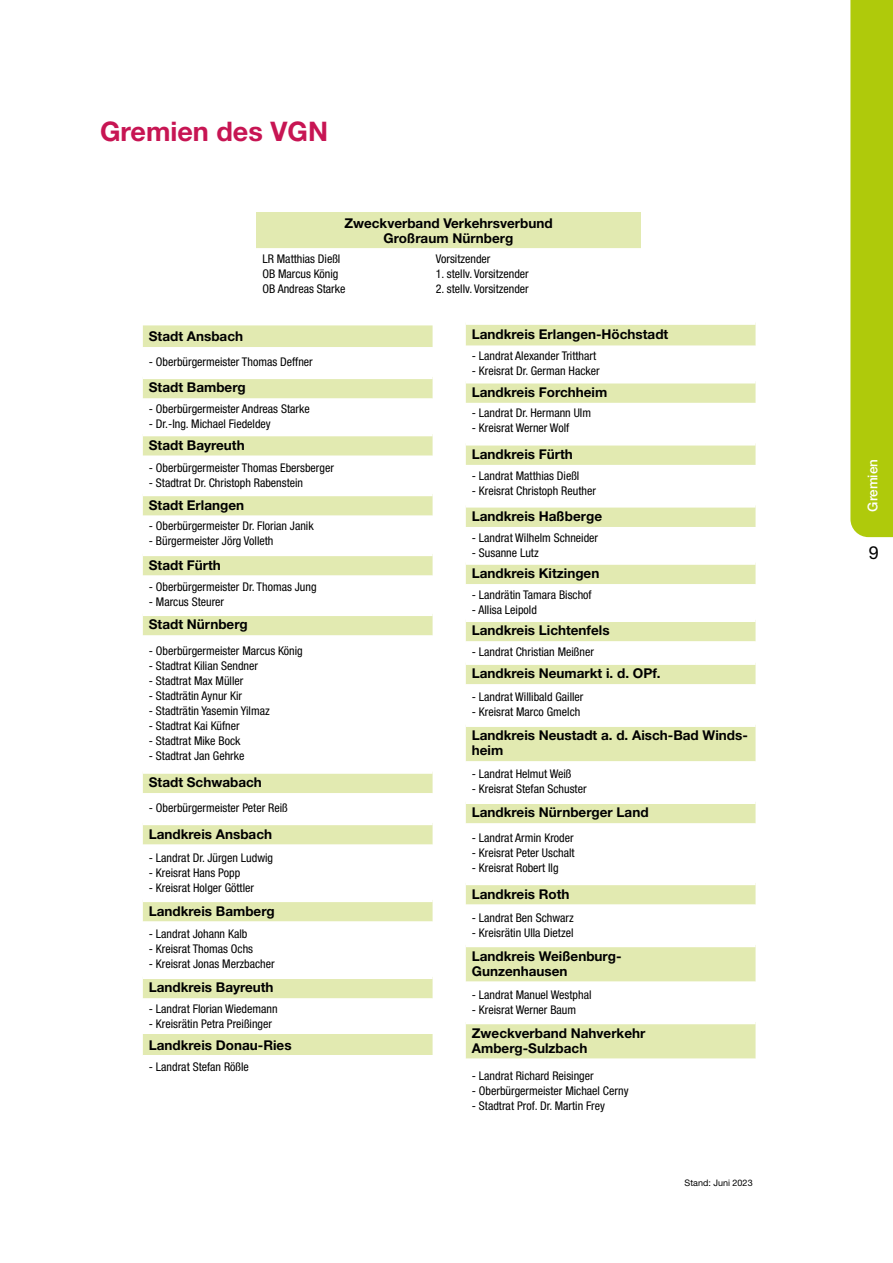
<style>
.page{position:relative;width:893px;height:1263px;background:#fff}
.page>*{position:absolute;margin:0;border:0;box-sizing:border-box;transform-origin:0 0}
.t1{font:700 27px "Helvetica Neue LT Std";color:#c71553}
.t2{font:18px "Helvetica Neue LT Std";color:#000}
.t3{font:700 13.5px/15px "Helvetica Neue LT Std";color:#000}
.t4{font:500 13.5px "Helvetica Neue LT Std";color:#fff}
.t5{font:condensed 12px/15px "Helvetica Neue LT Std";color:#000}
.t6{font:9px "Helvetica Neue LT Std";color:#000}
</style>
<div class="page">
<div style="left:850px;top:0;width:43px;height:537px;background:#afca0b"></div>
<div style="left:143px;top:325px;width:290px;height:730px;background:#e2eab1"></div>
<svg style="left:143px;top:347px;width:290px;height:687px"></svg>
<hr style="left:143px;top:375px;width:290px;height:4px;background:#fff">
<hr style="left:143px;top:432px;width:290px;height:4px;background:#fff">
<hr style="left:143px;top:492px;width:290px;height:4px;background:#fff">
<hr style="left:143px;top:552px;width:290px;height:4px;background:#fff">
<div style="left:143px;top:611px;width:290px;height:5px;background:#fff"></div>
<div style="left:143px;top:769px;width:290px;height:5px;background:#fff"></div>
<hr style="left:143px;top:821px;width:290px;height:4px;background:#fff">
<div style="left:143px;top:897px;width:290px;height:5px;background:#fff"></div>
<div style="left:143px;top:974px;width:290px;height:5px;background:#fff"></div>
<div style="left:466px;top:325px;width:289px;height:21px;background:#e2eab1"></div>
<svg style="left:466px;top:383px;width:289px;height:676px"></svg>
<svg style="left:466px;top:527px;width:289px;height:90px"></svg>
<hr style="left:466px;top:441px;width:289px;height:4px;background:#fff">
<div style="left:466px;top:503px;width:289px;height:5px;background:#fff"></div>
<div style="left:466px;top:560px;width:289px;height:5px;background:#fff"></div>
<div style="left:466px;top:617px;width:289px;height:5px;background:#fff"></div>
<div style="left:466px;top:660px;width:289px;height:5px;background:#fff"></div>
<div style="left:466px;top:722px;width:289px;height:5px;background:#fff"></div>
<div style="left:466px;top:799px;width:289px;height:5px;background:#fff"></div>
<hr style="left:466px;top:881px;width:289px;height:4px;background:#fff">
<hr style="left:466px;top:943px;width:289px;height:4px;background:#fff">
<hr style="left:466px;top:1020px;width:289px;height:4px;background:#fff">
<div style="left:256px;top:212px;width:385px;height:37px;background:#e2eab1"></div>
<hr style="left:256px;top:248px;width:174px;height:1px;background:#fff">
<hr style="left:430px;top:248px;width:211px;height:1px;background:#fff">
<h1 class="t1" style="left:100px;top:114px;width:229px">Gremien des VGN</h1>
<p class="t3" style="left:344px;top:215px;width:210px;text-align:center">Zweckverband Verkehrsverbund<br>Großraum Nürnberg</p>
<p class="t5" style="left:262px;top:251px;width:85px">LR Matthias Dießl<br>OB Marcus König<br>OB Andreas Starke</p>
<p class="t5" style="left:436px;top:251px;width:56px">Vorsitzender</p>
<p class="t5" style="left:436px;top:266px;width:95px">1. stellv. Vorsitzender</p>
<p class="t5" style="left:436px;top:281px;width:95px">2. stellv. Vorsitzender</p>
<p class="t3" style="left:149px;top:328px;width:96px">Stadt Ansbach</p>
<p class="t5" style="left:149px;top:354px;width:165px">- Oberbürgermeister Thomas Deffner</p>
<p class="t3" style="left:149px;top:380px;width:98px">Stadt Bamberg</p>
<p class="t5" style="left:149px;top:401px;width:162px">- Oberbürgermeister Andreas Starke</p>
<p class="t5" style="left:149px;top:416px;width:123px">- Dr.-Ing. Michael Fiedeldey</p>
<p class="t3" style="left:149px;top:437px;width:97px">Stadt Bayreuth</p>
<p class="t5" style="left:149px;top:460px;width:187px">- Oberbürgermeister Thomas Ebersberger</p>
<p class="t5" style="left:149px;top:475px;width:156px">- Stadtrat Dr. Christoph Rabenstein</p>
<p class="t3" style="left:149px;top:497px;width:97px">Stadt Erlangen</p>
<p class="t5" style="left:149px;top:518px;width:166px">- Oberbürgermeister Dr. Florian Janik</p>
<p class="t5" style="left:149px;top:533px;width:126px">- Bürgermeister Jörg Volleth</p>
<p class="t3" style="left:149px;top:557px;width:74px">Stadt Fürth</p>
<p class="t5" style="left:149px;top:580px;width:169px">- Oberbürgermeister Dr. Thomas Jung</p>
<p class="t5" style="left:149px;top:595px;width:77px">- Marcus Steurer</p>
<p class="t3" style="left:149px;top:617px;width:101px">Stadt Nürnberg</p>
<p class="t5" style="left:149px;top:643px;width:155px">- Oberbürgermeister Marcus König</p>
<p class="t5" style="left:149px;top:658px;width:111px">- Stadtrat Kilian Sendner</p>
<p class="t5" style="left:149px;top:673px;width:96px">- Stadtrat Max Müller</p>
<p class="t5" style="left:149px;top:688px;width:95px">- Stadträtin Aynur Kir</p>
<p class="t5" style="left:149px;top:703px;width:122px">- Stadträtin Yasemin Yilmaz</p>
<p class="t5" style="left:149px;top:718px;width:92px">- Stadtrat Kai Küfner</p>
<p class="t5" style="left:149px;top:733px;width:93px">- Stadtrat Mike Bock</p>
<p class="t5" style="left:149px;top:748px;width:97px">- Stadtrat Jan Gehrke</p>
<p class="t3" style="left:149px;top:774px;width:115px">Stadt Schwabach</p>
<p class="t5" style="left:149px;top:800px;width:140px">- Oberbürgermeister Peter Reiß</p>
<p class="t3" style="left:149px;top:826px;width:125px">Landkreis Ansbach</p>
<p class="t5" style="left:149px;top:850px;width:126px">- Landrat Dr. Jürgen Ludwig</p>
<p class="t5" style="left:149px;top:865px;width:93px">- Kreisrat Hans Popp</p>
<p class="t5" style="left:149px;top:880px;width:107px">- Kreisrat Holger Göttler</p>
<p class="t3" style="left:149px;top:903px;width:127px">Landkreis Bamberg</p>
<p class="t5" style="left:149px;top:926px;width:100px">- Landrat Johann Kalb</p>
<p class="t5" style="left:149px;top:941px;width:106px">- Kreisrat Thomas Ochs</p>
<p class="t5" style="left:149px;top:956px;width:127px">- Kreisrat Jonas Merzbacher</p>
<p class="t3" style="left:149px;top:980px;width:126px">Landkreis Bayreuth</p>
<p class="t5" style="left:149px;top:1001px;width:130px">- Landrat Florian Wiedemann</p>
<p class="t5" style="left:149px;top:1016px;width:125px">- Kreisrätin Petra Preißinger</p>
<p class="t3" style="left:149px;top:1037px;width:144px">Landkreis Donau-Ries</p>
<p class="t5" style="left:149px;top:1059px;width:102px">- Landrat Stefan Rößle</p>
<p class="t3" style="left:472px;top:326px;width:198px">Landkreis Erlangen-Höchstadt</p>
<p class="t5" style="left:472px;top:348px;width:126px">- Landrat Alexander Tritthart</p>
<p class="t5" style="left:472px;top:363px;width:129px">- Kreisrat Dr. German Hacker</p>
<p class="t3" style="left:472px;top:384px;width:137px">Landkreis Forchheim</p>
<p class="t5" style="left:472px;top:406px;width:121px">- Landrat Dr. Hermann Ulm</p>
<p class="t5" style="left:472px;top:421px;width:99px">- Kreisrat Werner Wolf</p>
<p class="t3" style="left:472px;top:446px;width:103px">Landkreis Fürth</p>
<p class="t5" style="left:472px;top:468px;width:109px">- Landrat Matthias Dießl</p>
<p class="t5" style="left:472px;top:483px;width:126px">- Kreisrat Christoph Reuther</p>
<p class="t3" style="left:472px;top:508px;width:132px">Landkreis Haßberge</p>
<p class="t5" style="left:472px;top:530px;width:128px">- Landrat Wilhelm Schneider</p>
<p class="t5" style="left:472px;top:545px;width:68px">- Susanne Lutz</p>
<p class="t3" style="left:472px;top:566px;width:129px">Landkreis Kitzingen</p>
<p class="t5" style="left:472px;top:587px;width:121px">- Landrätin Tamara Bischof</p>
<p class="t5" style="left:472px;top:602px;width:67px">- Allisa Leipold</p>
<p class="t3" style="left:472px;top:623px;width:139px">Landkreis Lichtenfels</p>
<p class="t5" style="left:472px;top:644px;width:124px">- Landrat Christian Meißner</p>
<p class="t3" style="left:472px;top:666px;width:190px">Landkreis Neumarkt i. d. OPf.</p>
<p class="t5" style="left:472px;top:689px;width:113px">- Landrat Willibald Gailler</p>
<p class="t5" style="left:472px;top:704px;width:110px">- Kreisrat Marco Gmelch</p>
<p class="t3" style="left:472px;top:728px;width:277px">Landkreis Neustadt a. d. Aisch-Bad Winds&shy;heim</p>
<p class="t5" style="left:472px;top:766px;width:101px">- Landrat Helmut Weiß</p>
<p class="t5" style="left:472px;top:781px;width:116px">- Kreisrat Stefan Schuster</p>
<p class="t3" style="left:472px;top:805px;width:178px">Landkreis Nürnberger Land</p>
<p class="t5" style="left:472px;top:831px;width:103px">- Landrat Armin Kroder</p>
<p class="t5" style="left:472px;top:846px;width:104px">- Kreisrat Peter Uschalt</p>
<p class="t5" style="left:472px;top:861px;width:88px">- Kreisrat Robert Ilg</p>
<p class="t3" style="left:472px;top:886px;width:99px">Landkreis Roth</p>
<p class="t5" style="left:472px;top:910px;width:103px">- Landrat Ben Schwarz</p>
<p class="t5" style="left:472px;top:925px;width:103px">- Kreisrätin Ulla Dietzel</p>
<p class="t3" style="left:472px;top:948px;width:151px">Landkreis Weißenburg-<br>Gunzenhausen</p>
<p class="t5" style="left:472px;top:987px;width:121px">- Landrat Manuel Westphal</p>
<p class="t5" style="left:472px;top:1002px;width:106px">- Kreisrat Werner Baum</p>
<p class="t3" style="left:472px;top:1025px;width:175px">Zweckverband Nahverkehr<br>Amberg-Sulzbach</p>
<p class="t5" style="left:472px;top:1068px;width:123px">- Landrat Richard Reisinger</p>
<p class="t5" style="left:472px;top:1083px;width:158px">- Oberbürgermeister Michael Cerny</p>
<p class="t5" style="left:472px;top:1098px;width:135px">- Stadtrat Prof. Dr. Martin Frey</p>
<p class="t6" style="left:685px;top:1177px;width:70px">Stand: Juni 2023</p>
<p class="t4" style="left:865px;top:512px;width:54px;rotate:-90deg">Gremien</p>
<h2 class="t2" style="left:869px;top:542px;width:12px">9</h2>
</div>
